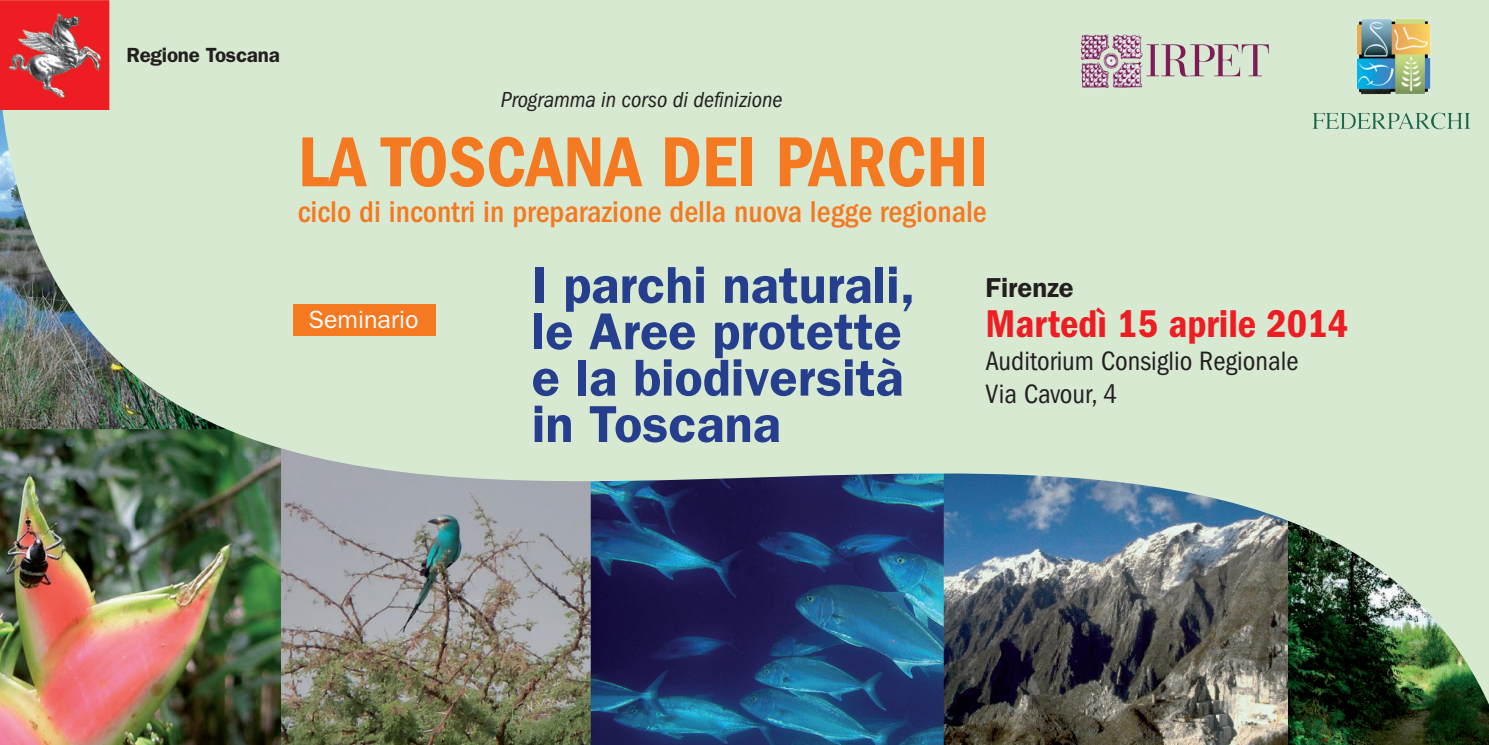
<style>
.page{position:relative;width:1489px;height:745px;background:#fff}
.page>*{position:absolute;margin:0;border:0;box-sizing:border-box;transform-origin:0 0}
.t1{font:73.25px "ITC Franklin Gothic Std Dm Cd";color:#f47921}
.t2{font:600 52px/46.2px "ITC Franklin Gothic Std";color:#253f8e}
.t3{font:40px "ITC Franklin Gothic Std Dm Cd";color:#ee1d23}
.t4{font:500 condensed 31.25px "ITC Franklin Gothic Std";color:#f47921}
.t5{font:condensed 27.5px/32.5px "ITC Franklin Gothic Std";color:#231f20}
.t6{font:600 27.5px "ITC Franklin Gothic Std";color:#231f20}
.t7{font:25px "ITC Franklin Gothic Std";color:#fff}
.t8{font:italic condensed 22.5px "ITC Franklin Gothic Std";color:#231f20}
.t9{font:600 20.5px "Franklin Gothic";letter-spacing:-.01em;color:#231f20}
</style>
<div class="page">
<div style="left:0;top:0;width:1488px;height:744px;background:#d8e9d2"></div>
<img style="left:1081px;top:34px;width:188px;height:53px">
<img style="left:1357px;top:19px;width:74px;height:68px">
<img style="left:0;top:87px;width:1488px;height:657px">
<img style="left:0;top:0;width:109px;height:109px">
<p class="t9" style="left:126px;top:43px;width:155px">Regione Toscana</p>
<p class="t8" style="left:501px;top:87px;width:283px">Programma in corso di definizione</p>
<h1 class="t1" style="left:298px;top:120px;width:692px">LA TOSCANA DEI PARCHI</h1>
<p class="t4" style="left:298px;top:193px;width:690px">ciclo di incontri in preparazione della nuova legge regionale</p>
<p class="t2" style="left:531px;top:262px;width:385px">I parchi naturali, le Aree protette e la biodiversità in Toscana</p>
<p class="t6" style="left:985px;top:271px;width:90px">Firenze</p>
<p class="t3" style="left:985px;top:301px;width:364px">Martedì 15 aprile 2014</p>
<p class="t5" style="left:985px;top:344px;width:314px">Auditorium Consiglio Regionale<br>Via Cavour, 4</p>
<p class="t7" style="left:308px;top:305px;width:111px">Seminario</p>
</div>
